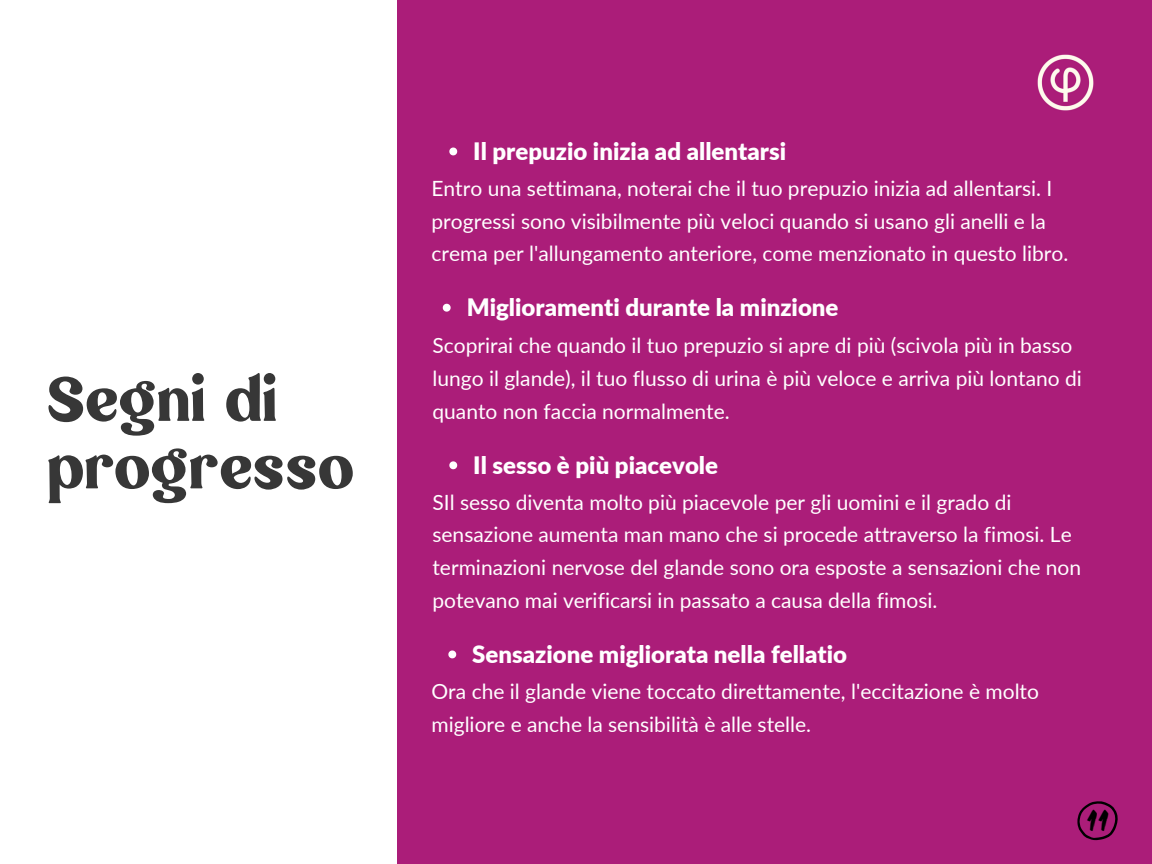
<style>
.page{position:relative;width:1152px;height:864px;background:#fff}
.page>*{position:absolute;margin:0;border:0;box-sizing:border-box;transform-origin:0 0}
.t1{font:73.2px/67.5px "Magzo Alt";color:#373737}
.t2{font:29.25px "Abys";color:#000}
.t3{font:900 24px "Lato";color:#fff}
.t4{font:21px/32.7px "Lato";color:#fff}
</style>
<div class="page">
<div style="left:397px;top:0;width:755px;height:864px;background:#ab1d79"></div>
<svg style="left:449px;top:148px;width:8px;height:7px"></svg>
<svg style="left:443px;top:304px;width:8px;height:8px"></svg>
<svg style="left:449px;top:461px;width:8px;height:8px"></svg>
<svg style="left:448px;top:651px;width:8px;height:7px"></svg>
<img style="left:1031px;top:48px;width:69px;height:69px;border-radius:4px">
<svg style="left:1077px;top:801px;width:41px;height:39px"></svg>
<p class="t1" style="left:47px;top:368px;width:308px">Segni di progresso</p>
<p class="t3" style="left:473px;top:136px;width:314px">Il prepuzio inizia ad allentarsi</p>
<p class="t4" style="left:431px;top:171px;width:638px">Entro una settimana, noterai che il tuo prepuzio inizia ad allentarsi. I progressi sono visibilmente più veloci quando si usano gli anelli e la crema per l'allungamento anteriore, come menzionato in questo libro.</p>
<p class="t3" style="left:467px;top:292px;width:373px">Miglioramenti durante la minzione</p>
<p class="t4" style="left:432px;top:329px;width:651px">Scoprirai che quando il tuo prepuzio si apre di più (scivola più in basso lungo il glande), il tuo flusso di urina è più veloce e arriva più lontano di quanto non faccia normalmente.</p>
<p class="t3" style="left:473px;top:450px;width:246px">Il sesso è più piacevole</p>
<p class="t4" style="left:432px;top:485px;width:650px">SIl sesso diventa molto più piacevole per gli uomini e il grado di sensazione aumenta man mano che si procede attraverso la fimosi. Le terminazioni nervose del glande sono ora esposte a sensazioni che non potevano mai verificarsi in passato a causa della fimosi.</p>
<p class="t3" style="left:472px;top:639px;width:376px">Sensazione migliorata nella fellatio</p>
<p class="t4" style="left:431px;top:675px;width:609px">Ora che il glande viene toccato direttamente, l'eccitazione è molto migliore e anche la sensibilità è alle stelle.</p>
<p class="t2" style="left:1087px;top:803px;width:23px">11</p>
</div>
